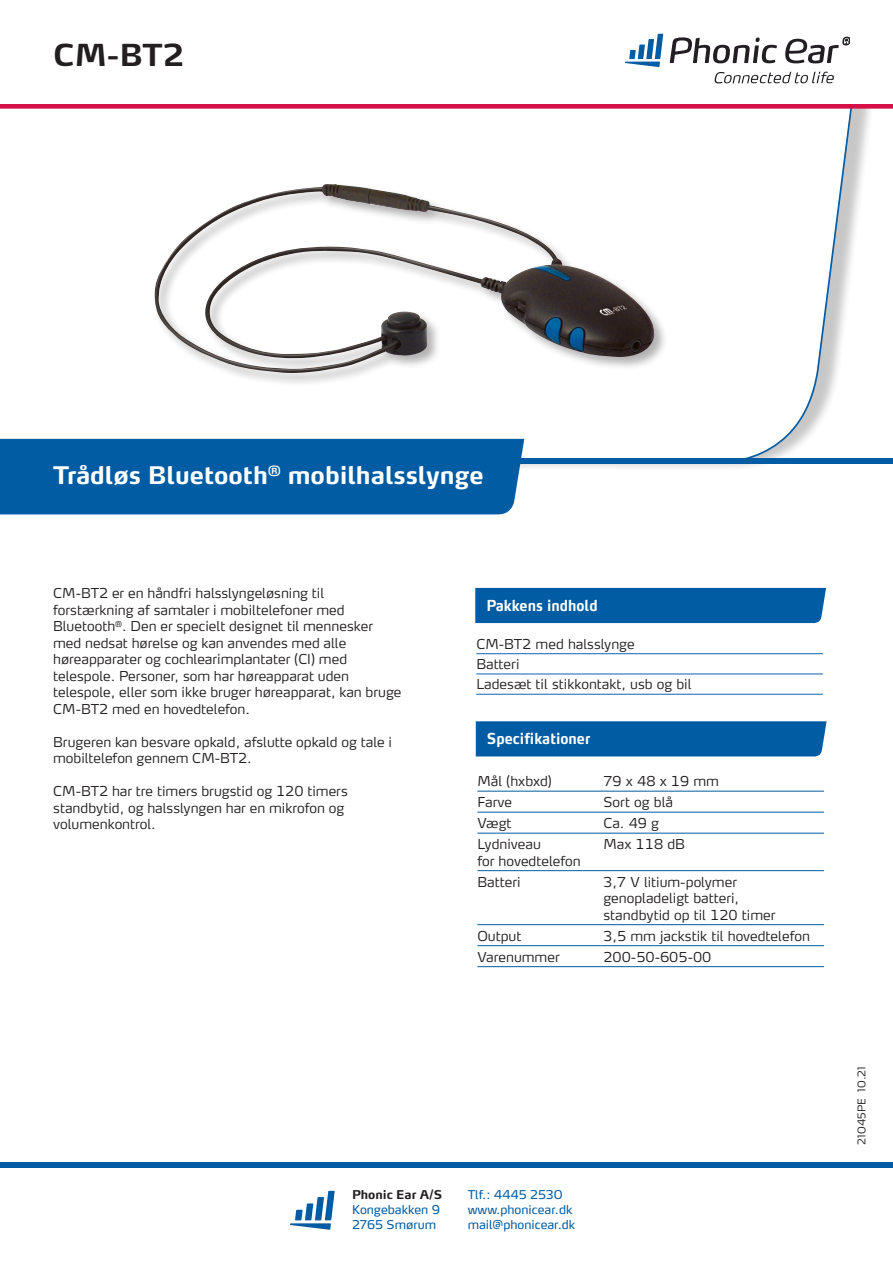
<style>
.page{position:relative;width:893px;height:1263px;background:#fff}
.page>*{position:absolute;margin:0;border:0;box-sizing:border-box;transform-origin:0 0}
.t1{font:700 30px "Max Pro";color:#231f20}
.t2{font:700 24px "Max Pro";color:#fff}
.t3{font:700 15px "Max Pro";color:#fff;scale:.9 1}
.t4{font:300 13.5px/16.5px "Max Pro";color:#231f20}
.t5{font:12px/15px "Max Pro";color:#015ca3}
.t6{font:700 12px "Max Pro";color:#231f20}
.t7{font:300 10.5px "Max Pro";letter-spacing:.015em;color:#231f20}
</style>
<div class="page">
<svg style="left:0;top:109px;width:893px;height:359px"></svg>
<svg style="left:0;top:104px;width:893px;height:5px;background:#d82055"></svg>
<svg style="left:625px;top:34px;width:38px;height:33px"></svg>
<svg style="left:670px;top:37px;width:107px;height:26px"></svg>
<svg style="left:714px;top:72px;width:120px;height:11px"></svg>
<svg style="left:785px;top:36px;width:65px;height:28px"></svg>
<hr style="left:477px;top:791px;width:347px;height:1px;background:#015ca3">
<hr style="left:477px;top:812px;width:347px;height:1px;background:#015ca3">
<hr style="left:477px;top:833px;width:347px;height:1px;background:#015ca3">
<hr style="left:477px;top:870px;width:347px;height:1px;background:#015ca3">
<hr style="left:477px;top:924px;width:347px;height:1px;background:#015ca3">
<hr style="left:477px;top:945px;width:347px;height:1px;background:#015ca3">
<hr style="left:477px;top:966px;width:347px;height:1px;background:#015ca3">
<div style="left:475px;top:588px;width:351px;height:35px;background:#015ca3"></div>
<hr style="left:476px;top:653px;width:347px;height:1px;background:#0e64af">
<hr style="left:476px;top:674px;width:347px;height:1px;background:#0e64af">
<hr style="left:476px;top:694px;width:347px;height:1px;background:#0e64af">
<div style="left:153px;top:182px;width:515px;height:205px;background:#231f20;opacity:.35"></div>
<img style="left:150px;top:184px;width:504px;height:190px">
<div style="left:0;top:459px;width:893px;height:5px;background:#015ca3"></div>
<div style="left:0;top:439px;width:524px;height:76px;background:#015ca3"></div>
<div style="left:476px;top:721px;width:351px;height:36px;background:#015ca3"></div>
<div style="left:0;top:1162px;width:893px;height:6px;background:#015ca3"></div>
<svg style="left:290px;top:1191px;width:45px;height:39px"></svg>
<p class="t1" style="left:53px;top:30px;width:133px">CM-BT2</p>
<p class="t2" style="left:53px;top:455px;width:432px">Trådløs Bluetooth<sup>®</sup> mobilhalsslynge</p>
<p class="t4" style="left:53px;top:584px;width:350px">CM-BT2 er en håndfri halsslyngeløsning til forstærkning af samtaler i mobiltelefoner med Bluetooth<sup>®</sup>. Den er specielt designet til mennesker med nedsat hørelse og kan anvendes med alle høreapparater og cochlearimplantater (CI) med telespole. Personer, som har høreapparat uden telespole, eller som ikke bruger høreapparat, kan bruge CM-BT2 med en hovedtelefon.</p>
<p class="t4" style="left:53px;top:732px;width:340px">Brugeren kan besvare opkald, afslutte opkald og tale i mobiltelefon gennem CM-BT2.</p>
<p class="t4" style="left:53px;top:782px;width:296px">CM-BT2 har tre timers brugstid og 120 timers standbytid, og halsslyngen har en mikrofon og volumenkontrol.</p>
<p class="t3" style="left:486px;top:593px;width:125px">Pakkens indhold</p>
<p class="t4" style="left:476px;top:634px;width:160px">CM-BT2 med halsslynge</p>
<p class="t4" style="left:476px;top:655px;width:45px">Batteri</p>
<p class="t4" style="left:476px;top:675px;width:217px">Ladesæt til stikkontakt, usb og bil</p>
<p class="t3" style="left:487px;top:726px;width:116px">Specifikationer</p>
<p class="t4" style="left:477px;top:772px;width:76px">Mål (hxbxd)</p>
<p class="t4" style="left:603px;top:772px;width:117px">79 x 48 x 19 mm</p>
<p class="t4" style="left:477px;top:793px;width:36px">Farve</p>
<p class="t4" style="left:603px;top:793px;width:71px">Sort og blå</p>
<p class="t4" style="left:477px;top:814px;width:36px">Vægt</p>
<p class="t4" style="left:603px;top:814px;width:57px">Ca. 49 g</p>
<p class="t4" style="left:477px;top:835px;width:65px">Lydniveau</p>
<p class="t4" style="left:603px;top:835px;width:83px">Max 118 dB</p>
<p class="t4" style="left:477px;top:851px;width:105px">for hovedtelefon</p>
<p class="t4" style="left:477px;top:872px;width:45px">Batteri</p>
<p class="t4" style="left:603px;top:872px;width:174px">3,7 V litium-polymer genopladeligt batteri, standbytid op til 120 timer</p>
<p class="t4" style="left:477px;top:926px;width:45px">Output</p>
<p class="t4" style="left:603px;top:926px;width:208px">3,5 mm jackstik til hovedtelefon</p>
<p class="t4" style="left:477px;top:947px;width:84px">Varenummer</p>
<p class="t4" style="left:603px;top:947px;width:110px">200-50-605-00</p>
<p class="t6" style="left:352px;top:1184px;width:92px">Phonic Ear A/S</p>
<p class="t5" style="left:352px;top:1201px;width:89px">Kongebakken 9<br>2765 Smørum</p>
<p class="t5" style="left:468px;top:1186px;width:97px">Tlf.: 4445 2530</p>
<p class="t5" style="left:468px;top:1201px;width:106px">www.phonicear.dk</p>
<p class="t5" style="left:468px;top:1216px;width:109px">mail@phonicear.dk</p>
<p class="t7" style="left:853px;top:1145px;width:80px;rotate:-90deg">21045PE 10.21</p>
</div>
